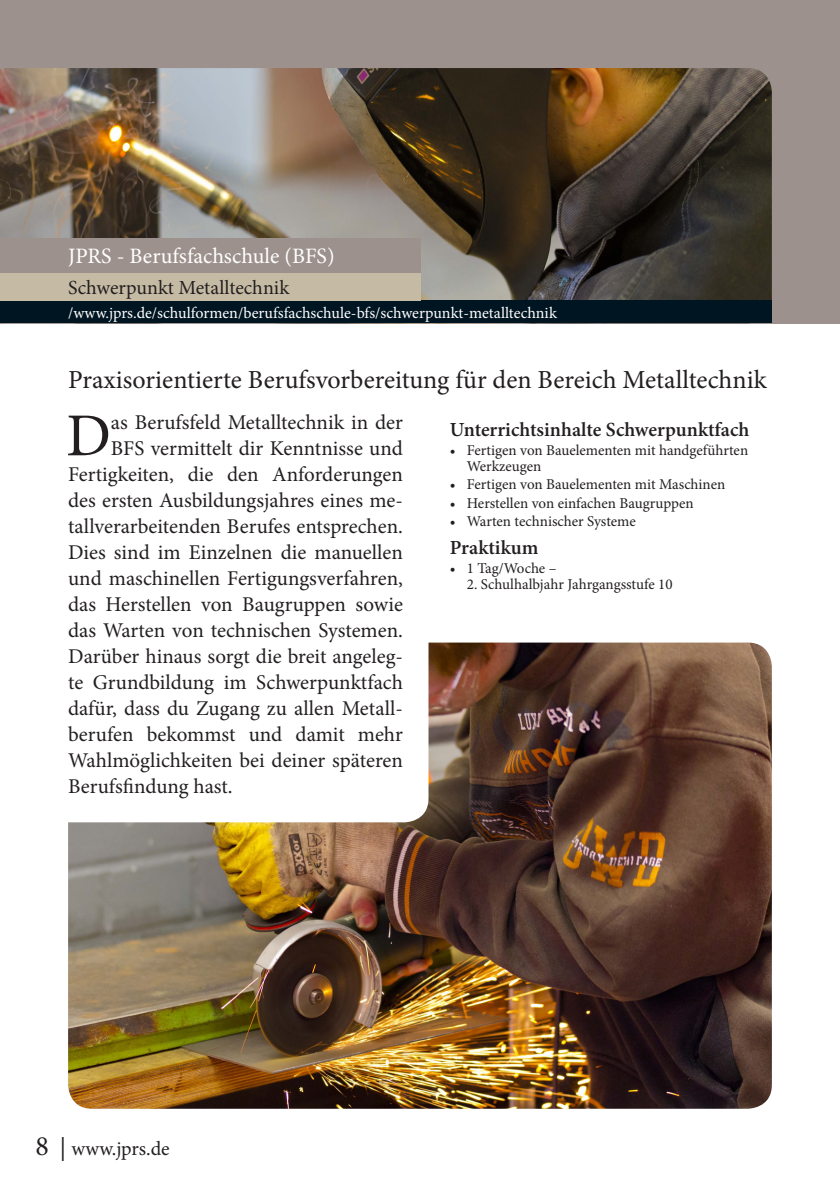
<style>
.page{position:relative;width:840px;height:1191px;background:#fff}
.page>*{position:absolute;margin:0;border:0;box-sizing:border-box;transform-origin:0 0}
.Initiale{font:61px "Minion Pro";color:#231f20}
.Minion_Text_Head{font:26px "Minion Pro";color:#231f20}
.Rubrik_links{font:22px "Minion Pro";color:#fff}
.Initiale-2{font:21px "Minion Pro";color:#231f20}
.Bullets_Head{font:600 20px "Minion Pro";color:#231f20}
.TXT_9pt_Inhaltsverze{font:20px "Minion Pro";color:#231f20}
.t1{font:16px "Minion Pro";color:#fff}
.t2{font:15px/16px "Minion Pro";color:#231f20}
.s1{font-size:28px}
.s2{font-size:24px}
</style>
<div class="page">
<img style="left:68px;top:642px;width:703px;height:466px">
<div style="left:11px;top:527px;width:417px;height:295px;background:#fff;border-radius:24px"></div>
<div style="left:0;top:0;width:839px;height:323px;background:#9c918d"></div>
<img style="left:0;top:68px;width:771px;height:232px">
<div style="left:0;top:300px;width:771px;height:23px;background:#001522"></div>
<div style="left:0;top:272px;width:420px;height:28px;background:#c5baa4"></div>
<div style="left:0;top:238px;width:420px;height:34px;background:#9c918d"></div>
<p class="Rubrik_links" style="left:68px;top:241px;width:268px">JPRS - Berufsfachschule (BFS)</p>
<p class="TXT_9pt_Inhaltsverze" style="left:68px;top:274px;width:222px">Schwerpunkt Metalltechnik</p>
<p class="t1" style="left:68px;top:302px;width:490px">/www.jprs.de/schulformen/berufsfachschule-bfs/schwerpunkt-metalltechnik</p>
<p class="Minion_Text_Head" style="left:68px;top:362px;width:699px">Praxisorientierte Berufsvorbereitung für den Bereich Metalltechnik</p>
<p class="Bullets_Head" style="left:449px;top:415px;width:301px">Unterrichtsinhalte Schwerpunktfach</p>
<p class="t2" style="left:466px;top:442px;width:283px;text-indent:-17px">• Fertigen von Bauelementen mit handgeführten<br>Werkzeugen</p>
<p class="t2" style="left:449px;top:476px;width:277px">• Fertigen von Bauelementen mit Maschinen</p>
<p class="t2" style="left:449px;top:495px;width:245px">• Herstellen von einfachen Baugruppen</p>
<p class="t2" style="left:449px;top:513px;width:187px">• Warten technischer Systeme</p>
<p class="Bullets_Head" style="left:449px;top:533px;width:90px">Praktikum</p>
<p class="t2" style="left:449px;top:560px;width:108px">• 1 Tag/Woche –</p>
<p class="t2" style="left:466px;top:576px;width:207px">2. Schulhalbjahr Jahrgangsstufe 10</p>
<p class="Initiale" style="left:66px;top:395px;width:46px">D</p>
<p class="Initiale-2" style="left:111px;top:408px;width:293px">as Berufsfeld Metalltechnik in der</p>
<p class="Initiale-2" style="left:111px;top:434px;width:293px">BFS vermittelt dir Kenntnisse und</p>
<p class="Initiale-2" style="left:68px;top:460px;width:336px">Fertigkeiten, die den Anforderungen</p>
<p class="Initiale-2" style="left:68px;top:486px;width:336px">des ersten Ausbildungsjahres eines me-</p>
<p class="Initiale-2" style="left:68px;top:512px;width:336px">tallverarbeitenden Berufes entsprechen.</p>
<p class="Initiale-2" style="left:68px;top:538px;width:336px">Dies sind im Einzelnen die manuellen</p>
<p class="Initiale-2" style="left:68px;top:564px;width:336px">und maschinellen Fertigungsverfahren,</p>
<p class="Initiale-2" style="left:68px;top:590px;width:336px">das Herstellen von Baugruppen sowie</p>
<p class="Initiale-2" style="left:68px;top:616px;width:336px">das Warten von technischen Systemen.</p>
<p class="Initiale-2" style="left:68px;top:642px;width:336px">Darüber hinaus sorgt die breit angeleg-</p>
<p class="Initiale-2" style="left:68px;top:668px;width:336px">te Grundbildung im Schwerpunktfach</p>
<p class="Initiale-2" style="left:68px;top:694px;width:336px">dafür, dass du Zugang zu allen Metall-</p>
<p class="Initiale-2" style="left:68px;top:720px;width:336px">berufen bekommst und damit mehr</p>
<p class="Initiale-2" style="left:68px;top:746px;width:336px">Wahlmöglichkeiten bei deiner späteren</p>
<p class="Initiale-2" style="left:68px;top:772px;width:166px">Berufsfindung hast.</p>
<p class="TXT_9pt_Inhaltsverze" style="left:35px;top:1134px;width:136px"><span class="s1">8</span> <span class="s2">|</span> www.jprs.de</p>
</div>
